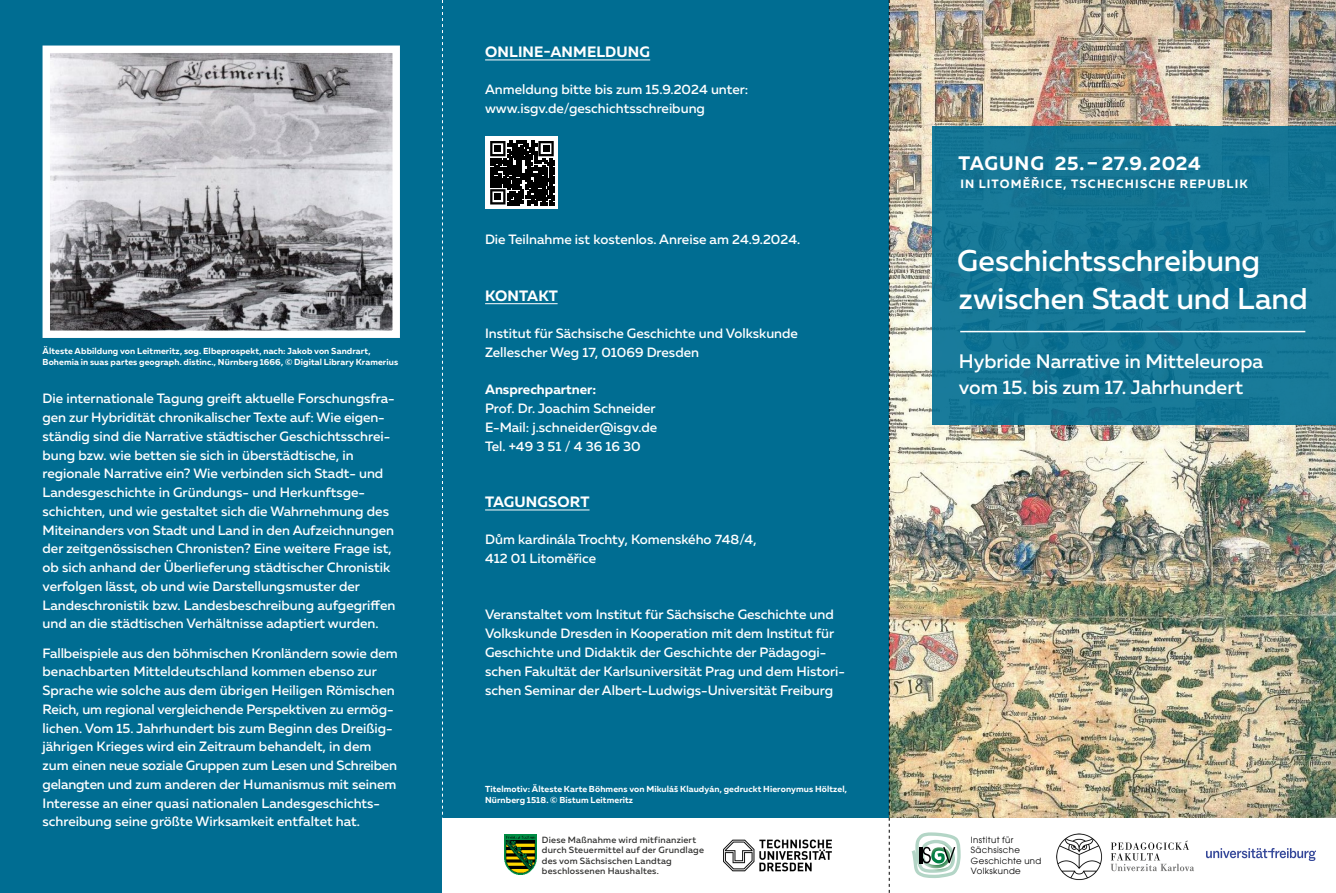
<style>
.page{position:relative;width:1336px;height:893px;background:#fff}
.page>*{position:absolute;margin:0;border:0;box-sizing:border-box;transform-origin:0 0}
.t1{font:500 30px/37.5px "Muller";letter-spacing:-.005em;color:#fff}
.t2{font:500 19.5px/25.5px "Muller";letter-spacing:-.005em;color:#fff}
.t3{font:700 19.5px "Muller";letter-spacing:.035em;color:#fff}
.t4{font:700 15px "Muller";letter-spacing:.01em;color:#fff}
.t5{font:500 13.5px/18.8px "Muller";color:#fff}
.t6{font:700 13.5px "Muller";color:#fff}
.t7{font:700 12px "Muller";letter-spacing:.095em;color:#fff}
.t8{font:500 9px/10.5px "Muller";letter-spacing:.025em;color:#323231}
.t9{font:700 8.7px/10.8px "Muller";letter-spacing:.015em;color:#fff}
.t10{font:8.55px/10.4px "Avant Garde";letter-spacing:.04em;color:#000}
</style>
<div class="page">
<div style="left:0;top:0;width:889px;height:893px;background:#006d92"></div>
<img style="left:889px;top:0;width:446px;height:818px">
<div style="left:442px;top:818px;width:893px;height:75px;background:#fff"></div>
<hr style="left:485px;top:60px;width:165px;height:1px;background:#fff">
<hr style="left:485px;top:303px;width:72px;height:1px;background:#fff">
<hr style="left:485px;top:510px;width:104px;height:1px;background:#fff">
<img style="left:51px;top:54px;width:341px;height:276px">
<div style="left:43px;top:46px;width:357px;height:292px;border:7px solid #fff"></div>
<div style="left:485px;top:137px;width:73px;height:72px;background:#fff"></div>
<svg style="left:490px;top:141px;width:64px;height:64px"></svg>
<div style="left:494px;top:145px;width:7px;height:7px;background:#000"></div>
<div style="left:542px;top:145px;width:7px;height:7px;background:#000"></div>
<div style="left:494px;top:194px;width:7px;height:6px;background:#000"></div>
<div style="left:931px;top:126px;width:404px;height:299px;background:#157695"></div>
<hr style="left:960px;top:331px;width:345px;height:1px;background:#fff">
<svg style="left:911px;top:832px;width:49px;height:46px"></svg>
<hr style="left:918px;top:847px;width:3px;height:16px;background:#000001">
<img style="left:1056px;top:833px;width:138px;height:47px">
<img style="left:1206px;top:849px;width:109px;height:12px">
<img style="left:504px;top:835px;width:33px;height:40px">
<img style="left:723px;top:839px;width:109px;height:33px">
<svg style="left:442px;top:0;width:1px;height:818px"></svg>
<svg style="left:888px;top:0;width:1px;height:893px"></svg>
<p class="t9" style="left:43px;top:345px;width:357px">Älteste Abbildung von Leitmeritz, sog. Elbeprospekt, nach: Jakob von Sandrart,<br>Bohemia in suas partes geograph. distinc., Nürnberg 1666, © Digital Library Kramerius</p>
<p class="t5" style="left:43px;top:389px;width:354px">Die internationale Tagung greift aktuelle Forschungsfra&shy;gen zur Hybridität chronikalischer Texte auf: Wie eigen&shy;ständig sind die Narrative städtischer Geschichtsschrei&shy;bung bzw. wie betten sie sich in überstädtische, in regionale Narrative ein? Wie verbinden sich Stadt- und Landesgeschichte in Gründungs- und Herkunftsge&shy;schichten, und wie gestaltet sich die Wahrnehmung des Miteinanders von Stadt und Land in den Aufzeichnungen der zeitgenössischen Chronisten? Eine weitere Frage ist, ob sich anhand der Überlieferung städtischer Chronistik verfolgen lässt, ob und wie Darstellungsmuster der Landeschronistik bzw. Landesbeschreibung aufgegriffen und an die städtischen Verhältnisse adaptiert wurden.</p>
<p class="t5" style="left:43px;top:643px;width:356px">Fallbeispiele aus den böhmischen Kronländern sowie dem benachbarten Mitteldeutschland kommen ebenso zur Sprache wie solche aus dem übrigen Heiligen Römischen Reich, um regional vergleichende Perspektiven zu ermög&shy;lichen. Vom 15. Jahrhundert bis zum Beginn des Dreißig&shy;jährigen Krieges wird ein Zeitraum behandelt, in dem zum einen neue soziale Gruppen zum Lesen und Schreiben gelangten und zum anderen der Humanismus mit seinem Interesse an einer quasi nationalen Landesgeschichts&shy;schreibung seine größte Wirksamkeit entfaltet hat.</p>
<p class="t4" style="left:485px;top:42px;width:166px">ONLINE-ANMELDUNG</p>
<p class="t5" style="left:485px;top:80px;width:265px">Anmeldung bitte bis zum 15.9.2024 unter: www.isgv.de/geschichtsschreibung</p>
<p class="t5" style="left:485px;top:230px;width:317px">Die Teilnahme ist kostenlos. Anreise am 24.9.2024.</p>
<p class="t4" style="left:485px;top:286px;width:74px">KONTAKT</p>
<p class="t5" style="left:485px;top:324px;width:314px">Institut für Sächsische Geschichte und Volkskunde<br>Zellescher Weg 17, 01069 Dresden</p>
<p class="t6" style="left:485px;top:381px;width:113px">Ansprechpartner:</p>
<p class="t5" style="left:485px;top:399px;width:174px;text-align:justify">Prof. Dr. Joachim Schneider E-Mail: j.schneider@isgv.de Tel. +49 3 51 / 4 36 16 30</p>
<p class="t4" style="left:485px;top:492px;width:106px">TAGUNGSORT</p>
<p class="t5" style="left:485px;top:530px;width:273px">Dům kardinála Trochty, Komenského 748/4,<br>412 01 Litoměřice</p>
<p class="t5" style="left:485px;top:605px;width:361px">Veranstaltet vom Institut für Sächsische Geschichte und Volkskunde Dresden in Kooperation mit dem Institut für Geschichte und Didaktik der Geschichte der Pädagogi&shy;schen Fakultät der Karlsuniversität Prag und dem Histori&shy;schen Seminar der Albert-Ludwigs-Universität Freiburg</p>
<p class="t9" style="left:485px;top:784px;width:363px">Titelmotiv: Älteste Karte Böhmens von Mikuláš Klaudyán, gedruckt Hieronymus Höltzel,<br>Nürnberg 1518. © Bistum Leitmeritz</p>
<p class="t8" style="left:542px;top:834px;width:163px">Diese Maßnahme wird mitfinanziert durch Steuermittel auf der Grundlage des vom Sächsischen Landtag beschlossenen Haushaltes.</p>
<h2 class="t3" style="left:958px;top:151px;width:244px">TAGUNG 25.– 27.9.2024</h2>
<p class="t7" style="left:960px;top:176px;width:289px">IN LITOMĚŘICE, TSCHECHISCHE REPUBLIK</p>
<h1 class="t1" style="left:957px;top:242px;width:352px">Geschichtsschreibung zwischen Stadt und Land</h1>
<h2 class="t2" style="left:958px;top:349px;width:306px">Hybride Narrative in Mitteleuropa vom 15. bis zum 17. Jahrhundert</h2>
<p class="t10" style="left:970px;top:835px;width:72px">Institut für<br>Sächsische<br>Geschichte und<br>Volkskunde</p>
</div>
